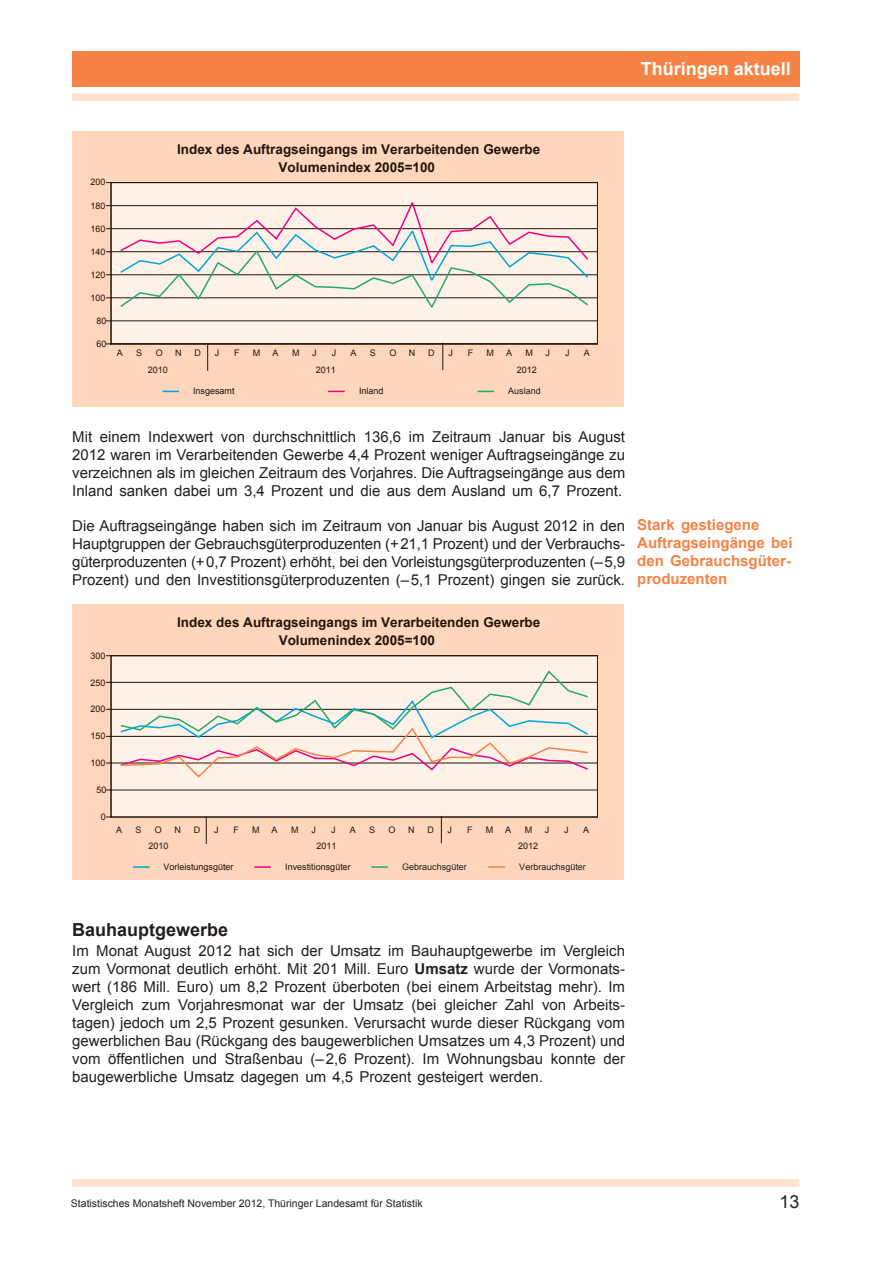
<style>
.page{position:relative;width:893px;height:1263px;background:#fff}
.page>*{position:absolute;margin:0;border:0;box-sizing:border-box;transform-origin:0 0}
.t1{font:700 18px "Arial";color:#fff}
.Überschrift1{font:700 18px "Arial";color:#231f20}
.t2{font:18px "Arial";color:#231f20}
.Text{font:15px/18px "Arial";color:#231f20;text-align:justify}
.t3{font:700 15px/18px "Arial";color:#f58345}
.t4{font:700 13.5px/18px "Arial";color:#24150b;text-align:center}
.t5{font:10.5px "Arial";color:#231f20}
.t6{font:9px "Arial";color:#24150b}
.t7{font:9px "Arial";color:#231f20}
.s1{font-weight:700}
</style>
<div class="page">
<div style="left:72px;top:1179px;width:727px;height:8px;background:#fee2cf"></div>
<div style="left:72px;top:93px;width:727px;height:8px;background:#fee2cf"></div>
<div style="left:72px;top:51px;width:727px;height:35px;background:#f58345"></div>
<div style="left:72px;top:132px;width:552px;height:275px;background:#fdd6bc"></div>
<div style="left:111px;top:183px;width:486px;height:161px;background:#fef1e7"></div>
<hr style="left:597px;top:182px;width:1px;height:162px;background:#24150b">
<hr style="left:111px;top:182px;width:486px;height:1px;background:#24150b">
<hr style="left:111px;top:205px;width:486px;height:1px;background:#24150b">
<hr style="left:111px;top:228px;width:486px;height:1px;background:#24150b">
<hr style="left:111px;top:251px;width:486px;height:1px;background:#24150b">
<hr style="left:111px;top:274px;width:486px;height:1px;background:#24150b">
<hr style="left:111px;top:298px;width:486px;height:1px;background:#24150b">
<hr style="left:111px;top:321px;width:486px;height:1px;background:#24150b">
<hr style="left:111px;top:344px;width:486px;height:1px;background:#24150b">
<svg style="left:119px;top:202px;width:471px;height:106px"></svg>
<hr style="left:110px;top:343px;width:488px;height:1px;background:#24150b">
<hr style="left:111px;top:182px;width:1px;height:162px;background:#24150b">
<svg style="left:163px;top:391px;width:16px;height:1px"></svg>
<svg style="left:328px;top:391px;width:17px;height:1px"></svg>
<svg style="left:478px;top:391px;width:16px;height:1px"></svg>
<svg style="left:441px;top:344px;width:2px;height:26px"></svg>
<svg style="left:207px;top:344px;width:2px;height:27px"></svg>
<div style="left:72px;top:605px;width:552px;height:275px;background:#fdd6bc"></div>
<div style="left:111px;top:656px;width:486px;height:161px;background:#fef1e7"></div>
<hr style="left:597px;top:655px;width:1px;height:162px;background:#24150b">
<hr style="left:110px;top:817px;width:488px;height:1px;background:#24150b">
<hr style="left:111px;top:655px;width:486px;height:1px;background:#24150b">
<hr style="left:111px;top:682px;width:486px;height:1px;background:#24150b">
<hr style="left:111px;top:709px;width:486px;height:1px;background:#24150b">
<hr style="left:111px;top:736px;width:486px;height:1px;background:#24150b">
<hr style="left:111px;top:763px;width:486px;height:1px;background:#24150b">
<hr style="left:111px;top:790px;width:486px;height:1px;background:#24150b">
<svg style="left:119px;top:670px;width:471px;height:108px"></svg>
<hr style="left:111px;top:655px;width:1px;height:162px;background:#24150b">
<svg style="left:133px;top:866px;width:17px;height:2px"></svg>
<svg style="left:254px;top:866px;width:17px;height:2px"></svg>
<svg style="left:371px;top:866px;width:17px;height:2px"></svg>
<svg style="left:488px;top:866px;width:17px;height:2px"></svg>
<svg style="left:441px;top:816px;width:1px;height:27px"></svg>
<svg style="left:206px;top:817px;width:1px;height:27px"></svg>
<p class="t1" style="left:641px;top:57px;width:152px">Thüringen aktuell</p>
<p class="t6" style="left:91px;top:176px;width:17px">200</p>
<p class="t6" style="left:91px;top:199px;width:17px">180</p>
<p class="t6" style="left:91px;top:222px;width:17px">160</p>
<p class="t6" style="left:91px;top:246px;width:17px">140</p>
<p class="t6" style="left:91px;top:269px;width:17px">120</p>
<p class="t6" style="left:91px;top:292px;width:17px">100</p>
<p class="t6" style="left:97px;top:315px;width:12px">80</p>
<p class="t6" style="left:97px;top:338px;width:12px">60</p>
<p class="t4" style="left:177px;top:141px;width:364px">Index des Auftragseingangs im Verarbeitenden Gewerbe<br>Volumenindex 2005=100</p>
<p class="t6" style="left:117px;top:347px;width:8px">A</p>
<p class="t6" style="left:136px;top:347px;width:8px">S</p>
<p class="t6" style="left:156px;top:347px;width:9px">O</p>
<p class="t6" style="left:175px;top:347px;width:8px">N</p>
<p class="t6" style="left:195px;top:347px;width:8px">D</p>
<p class="t6" style="left:215px;top:347px;width:6px">J</p>
<p class="t6" style="left:234px;top:347px;width:7px">F</p>
<p class="t6" style="left:253px;top:347px;width:9px">M</p>
<p class="t6" style="left:272px;top:347px;width:8px">A</p>
<p class="t6" style="left:292px;top:347px;width:9px">M</p>
<p class="t6" style="left:312px;top:347px;width:6px">J</p>
<p class="t6" style="left:332px;top:347px;width:6px">J</p>
<p class="t6" style="left:350px;top:347px;width:8px">A</p>
<p class="t6" style="left:370px;top:347px;width:8px">S</p>
<p class="t6" style="left:389px;top:347px;width:9px">O</p>
<p class="t6" style="left:409px;top:347px;width:8px">N</p>
<p class="t6" style="left:428px;top:347px;width:8px">D</p>
<p class="t6" style="left:448px;top:347px;width:6px">J</p>
<p class="t6" style="left:468px;top:347px;width:7px">F</p>
<p class="t6" style="left:487px;top:347px;width:9px">M</p>
<p class="t6" style="left:506px;top:347px;width:8px">A</p>
<p class="t6" style="left:525px;top:347px;width:9px">M</p>
<p class="t6" style="left:546px;top:347px;width:6px">J</p>
<p class="t6" style="left:565px;top:347px;width:6px">J</p>
<p class="t6" style="left:584px;top:347px;width:8px">A</p>
<p class="t6" style="left:148px;top:364px;width:22px">2010</p>
<p class="t6" style="left:316px;top:364px;width:22px">2011</p>
<p class="t6" style="left:517px;top:364px;width:22px">2012</p>
<p class="t6" style="left:193px;top:385px;width:43px">Insgesamt</p>
<p class="t6" style="left:359px;top:385px;width:26px">Inland</p>
<p class="t7" style="left:508px;top:385px;width:34px">Ausland</p>
<p class="Text" style="left:72px;top:428px;width:554px">Mit einem Indexwert von durchschnittlich 136,6 im Zeitraum Januar bis August 2012 waren im Verarbeitenden Gewerbe 4,4 Prozent weniger Auftragseingänge zu verzeichnen als im gleichen Zeitraum des Vorjahres. Die Auftragseingänge aus dem Inland sanken dabei um 3,4 Prozent und die aus dem Ausland um 6,7 Prozent.</p>
<p class="Text" style="left:72px;top:517px;width:554px">Die Auftragseingänge haben sich im Zeitraum von Januar bis August 2012 in den Hauptgruppen der Gebrauchsgüterproduzenten (+21,1 Prozent) und der Verbrauchs&shy;güterproduzenten (+0,7 Prozent) erhöht, bei den Vorleistungsgüterproduzenten (–5,9<br>Prozent) und den Investitionsgüterproduzenten (–5,1 Prozent) gingen sie zurück.</p>
<p class="t6" style="left:90px;top:649px;width:17px">300</p>
<p class="t6" style="left:90px;top:676px;width:17px">250</p>
<p class="t6" style="left:90px;top:703px;width:17px">200</p>
<p class="t6" style="left:90px;top:730px;width:17px">150</p>
<p class="t6" style="left:90px;top:757px;width:17px">100</p>
<p class="t6" style="left:97px;top:784px;width:12px">50</p>
<p class="t6" style="left:101px;top:811px;width:7px">0</p>
<p class="t4" style="left:177px;top:614px;width:364px">Index des Auftragseingangs im Verarbeitenden Gewerbe<br>Volumenindex 2005=100</p>
<p class="t6" style="left:116px;top:824px;width:8px">A</p>
<p class="t6" style="left:136px;top:824px;width:8px">S</p>
<p class="t6" style="left:155px;top:824px;width:9px">O</p>
<p class="t6" style="left:174px;top:824px;width:8px">N</p>
<p class="t6" style="left:194px;top:824px;width:8px">D</p>
<p class="t6" style="left:214px;top:824px;width:6px">J</p>
<p class="t6" style="left:233px;top:824px;width:7px">F</p>
<p class="t6" style="left:252px;top:824px;width:9px">M</p>
<p class="t6" style="left:272px;top:824px;width:8px">A</p>
<p class="t6" style="left:291px;top:824px;width:9px">M</p>
<p class="t6" style="left:312px;top:824px;width:6px">J</p>
<p class="t6" style="left:331px;top:824px;width:6px">J</p>
<p class="t6" style="left:350px;top:824px;width:8px">A</p>
<p class="t6" style="left:369px;top:824px;width:8px">S</p>
<p class="t6" style="left:389px;top:824px;width:9px">O</p>
<p class="t6" style="left:408px;top:824px;width:8px">N</p>
<p class="t6" style="left:427px;top:824px;width:8px">D</p>
<p class="t6" style="left:448px;top:824px;width:6px">J</p>
<p class="t6" style="left:467px;top:824px;width:7px">F</p>
<p class="t6" style="left:486px;top:824px;width:9px">M</p>
<p class="t6" style="left:505px;top:824px;width:8px">A</p>
<p class="t6" style="left:525px;top:824px;width:9px">M</p>
<p class="t6" style="left:545px;top:824px;width:6px">J</p>
<p class="t6" style="left:564px;top:824px;width:6px">J</p>
<p class="t6" style="left:583px;top:824px;width:8px">A</p>
<p class="t6" style="left:148px;top:840px;width:22px">2010</p>
<p class="t6" style="left:316px;top:840px;width:22px">2011</p>
<p class="t6" style="left:518px;top:840px;width:22px">2012</p>
<p class="t6" style="left:164px;top:861px;width:72px">Vorleistungsgüter</p>
<p class="t6" style="left:285px;top:861px;width:67px">Investitionsgüter</p>
<p class="t7" style="left:402px;top:861px;width:66px">Gebrauchsgüter</p>
<p class="t7" style="left:519px;top:861px;width:68px">Verbrauchsgüter</p>
<p class="t3" style="left:637px;top:516px;width:157px">Stark gestiegene<br>Auftragseingänge bei den Gebrauchsgüter&shy;produzenten</p>
<p class="Überschrift1" style="left:72px;top:917px;width:158px">Bauhauptgewerbe</p>
<p class="Text" style="left:72px;top:942px;width:554px">Im Monat August 2012 hat sich der Umsatz im Bauhauptgewerbe im Vergleich zum Vormonat deutlich erhöht. Mit 201 Mill. Euro <span class="s1">Umsatz</span> wurde der Vormonats&shy;wert (186 Mill. Euro) um 8,2 Prozent überboten (bei einem Arbeitstag mehr). Im Vergleich zum Vorjahresmonat war der Umsatz (bei gleicher Zahl von Arbeits&shy;tagen) jedoch um 2,5 Prozent gesunken. Verursacht wurde dieser Rückgang vom gewerblichen Bau (Rückgang des baugewerblichen Umsatzes um 4,3 Prozent) und vom öffentlichen und Straßenbau (–2,6 Prozent). Im Wohnungsbau konnte der baugewerbliche Umsatz dagegen um 4,5 Prozent gesteigert werden.</p>
<p class="t5" style="left:71px;top:1196px;width:353px">Statistisches Monatsheft November 2012, Thüringer Landesamt für Statistik</p>
<p class="t2" style="left:779px;top:1190px;width:22px">13</p>
</div>
